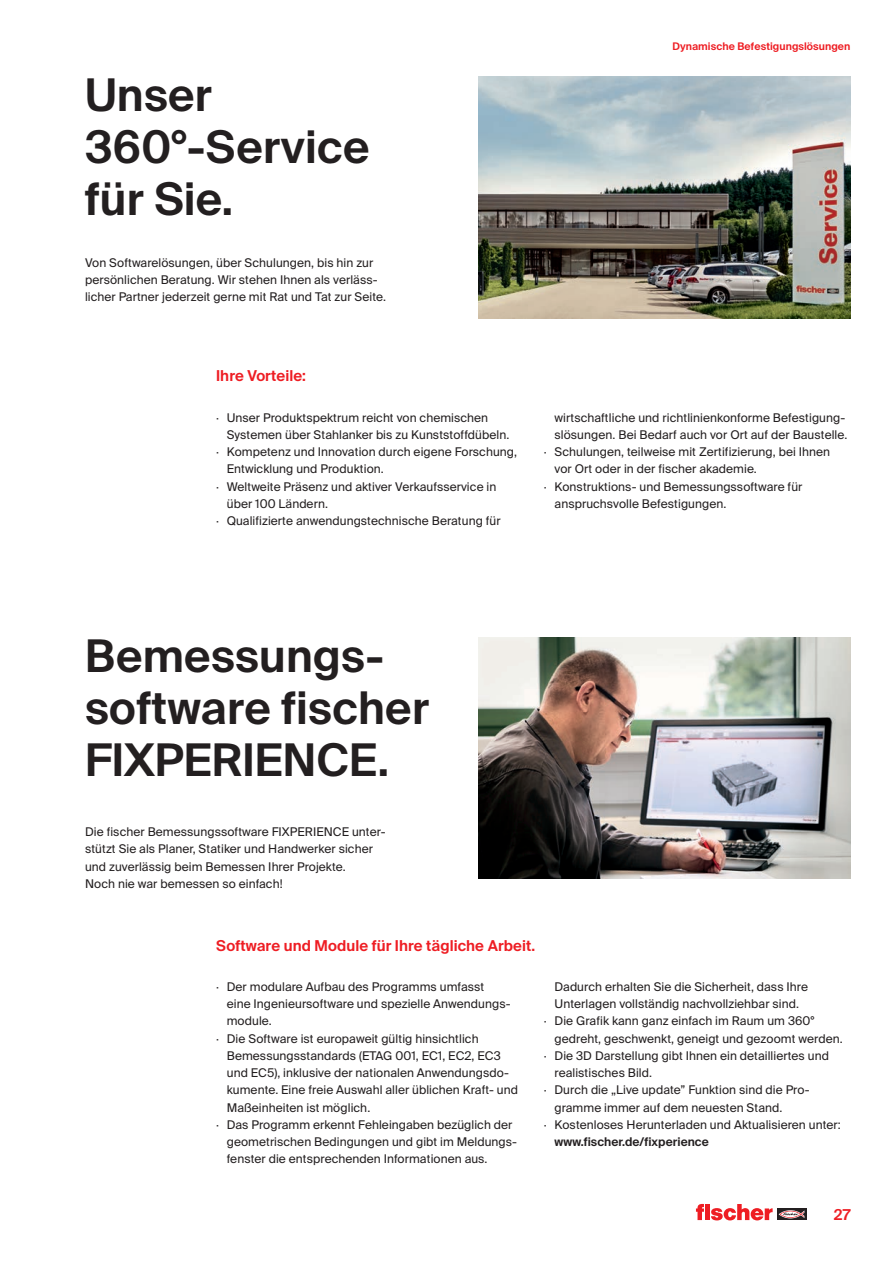
<style>
.page{position:relative;width:893px;height:1263px;background:#fff}
.page>*{position:absolute;margin:0;border:0;box-sizing:border-box;transform-origin:0 0}
.t1{font:600 45px/51.8px "fischerstrong";letter-spacing:.005em;color:#231f20}
.t2{font:600 15px "fischerstrong";letter-spacing:.005em;color:#ee1d23}
.t3{font:12px/17.2px "fischerstrong";letter-spacing:.005em;color:#231f20}
.t4{font:600 12px "fischerstrong";letter-spacing:.005em;color:#231f20}
.t5{font:600 10.5px "fischerstrong";letter-spacing:.005em;color:#ee1d23}
</style>
<div class="page">
<svg style="left:777px;top:1208px;width:29px;height:12px"></svg>
<svg style="left:779px;top:1210px;width:25px;height:8px"></svg>
<svg style="left:696px;top:1204px;width:77px;height:16px"></svg>
<img style="left:478px;top:637px;width:372px;height:242px">
<img style="left:478px;top:77px;width:372px;height:241px">
<h1 class="t1" style="left:85px;top:70px;width:286px">Unser<br>360°-Service für Sie.</h1>
<p class="t3" style="left:85px;top:254px;width:302px">Von Softwarelösungen, über Schulungen, bis hin zur persönlichen Beratung. Wir stehen Ihnen als verläss&shy;licher Partner jederzeit gerne mit Rat und Tat zur Seite.</p>
<p class="t2" style="left:216px;top:367px;width:91px">Ihre Vorteile:</p>
<p class="t3" style="left:216px;top:409px;width:273px">· Unser Produktspektrum reicht von chemischen</p>
<p class="t3" style="left:227px;top:426px;width:284px">Systemen über Stahlanker bis zu Kunststoffdübeln.</p>
<p class="t3" style="left:216px;top:443px;width:302px">· Kompetenz und Innovation durch eigene Forschung,</p>
<p class="t3" style="left:227px;top:461px;width:159px">Entwicklung und Produktion.</p>
<p class="t3" style="left:216px;top:478px;width:282px">· Weltweite Präsenz und aktiver Verkaufsservice in</p>
<p class="t3" style="left:227px;top:495px;width:103px">über 100 Ländern.</p>
<p class="t3" style="left:216px;top:512px;width:286px">· Qualifizierte anwendungstechnische Beratung für</p>
<p class="t5" style="left:673px;top:41px;width:179px">Dynamische Befestigungslösungen</p>
<p class="t3" style="left:555px;top:409px;width:292px">wirtschaftliche und richtlinienkonforme Befestigung-</p>
<p class="t3" style="left:555px;top:426px;width:294px">slösungen. Bei Bedarf auch vor Ort auf der Baustelle.</p>
<p class="t3" style="left:544px;top:443px;width:288px">· Schulungen, teilweise mit Zertifizierung, bei Ihnen</p>
<p class="t3" style="left:555px;top:460px;width:204px">vor Ort oder in der fischer akademie.</p>
<p class="t3" style="left:544px;top:478px;width:260px">· Konstruktions- und Bemessungssoftware für</p>
<p class="t3" style="left:555px;top:495px;width:173px">anspruchsvolle Befestigungen.</p>
<h1 class="t1" style="left:85px;top:631px;width:345px">Bemessungs&shy;software fischer<br>FIXPERIENCE.</h1>
<p class="t3" style="left:85px;top:823px;width:302px">Die fischer Bemessungssoftware FIXPERIENCE unter&shy;stützt Sie als Planer, Statiker und Handwerker sicher und zuverlässig beim Bemessen Ihrer Projekte.<br>Noch nie war bemessen so einfach!</p>
<p class="t2" style="left:216px;top:937px;width:321px">Software und Module für Ihre tägliche Arbeit.</p>
<p class="t3" style="left:216px;top:978px;width:270px">· Der modulare Aufbau des Programms umfasst</p>
<p class="t3" style="left:227px;top:995px;width:285px">eine Ingenieursoftware und spezielle Anwendungs-</p>
<p class="t3" style="left:227px;top:1013px;width:46px">module.</p>
<p class="t3" style="left:216px;top:1030px;width:264px">· Die Software ist europaweit gültig hinsichtlich</p>
<p class="t3" style="left:227px;top:1047px;width:275px">Bemessungsstandards (ETAG 001, EC1, EC2, EC3</p>
<p class="t3" style="left:227px;top:1064px;width:284px">und EC5), inklusive der nationalen Anwendungsdo-</p>
<p class="t3" style="left:227px;top:1081px;width:293px">kumente. Eine freie Auswahl aller üblichen Kraft- und</p>
<p class="t3" style="left:227px;top:1099px;width:145px">Maßeinheiten ist möglich.</p>
<p class="t3" style="left:216px;top:1116px;width:298px">· Das Programm erkennt Fehleingaben bezüglich der</p>
<p class="t3" style="left:227px;top:1133px;width:292px">geometrischen Bedingungen und gibt im Meldungs-</p>
<p class="t3" style="left:227px;top:1150px;width:262px">fenster die entsprechenden Informationen aus.</p>
<p class="t3" style="left:555px;top:978px;width:255px">Dadurch erhalten Sie die Sicherheit, dass Ihre</p>
<p class="t3" style="left:555px;top:995px;width:246px">Unterlagen vollständig nachvollziehbar sind.</p>
<p class="t3" style="left:544px;top:1012px;width:272px">· Die Grafik kann ganz einfach im Raum um 360°</p>
<p class="t3" style="left:555px;top:1030px;width:290px">gedreht, geschwenkt, geneigt und gezoomt werden.</p>
<p class="t3" style="left:544px;top:1047px;width:287px">· Die 3D Darstellung gibt Ihnen ein detailliertes und</p>
<p class="t3" style="left:555px;top:1064px;width:99px">realistisches Bild.</p>
<p class="t3" style="left:544px;top:1081px;width:267px">· Durch die „Live update” Funktion sind die Pro-</p>
<p class="t3" style="left:555px;top:1099px;width:229px">gramme immer auf dem neuesten Stand.</p>
<p class="t3" style="left:544px;top:1116px;width:298px">· Kostenloses Herunterladen und Aktualisieren unter:</p>
<p class="t4" style="left:555px;top:1135px;width:156px">www.fischer.de/fixperience</p>
<p class="t2" style="left:834px;top:1206px;width:18px">27</p>
</div>
